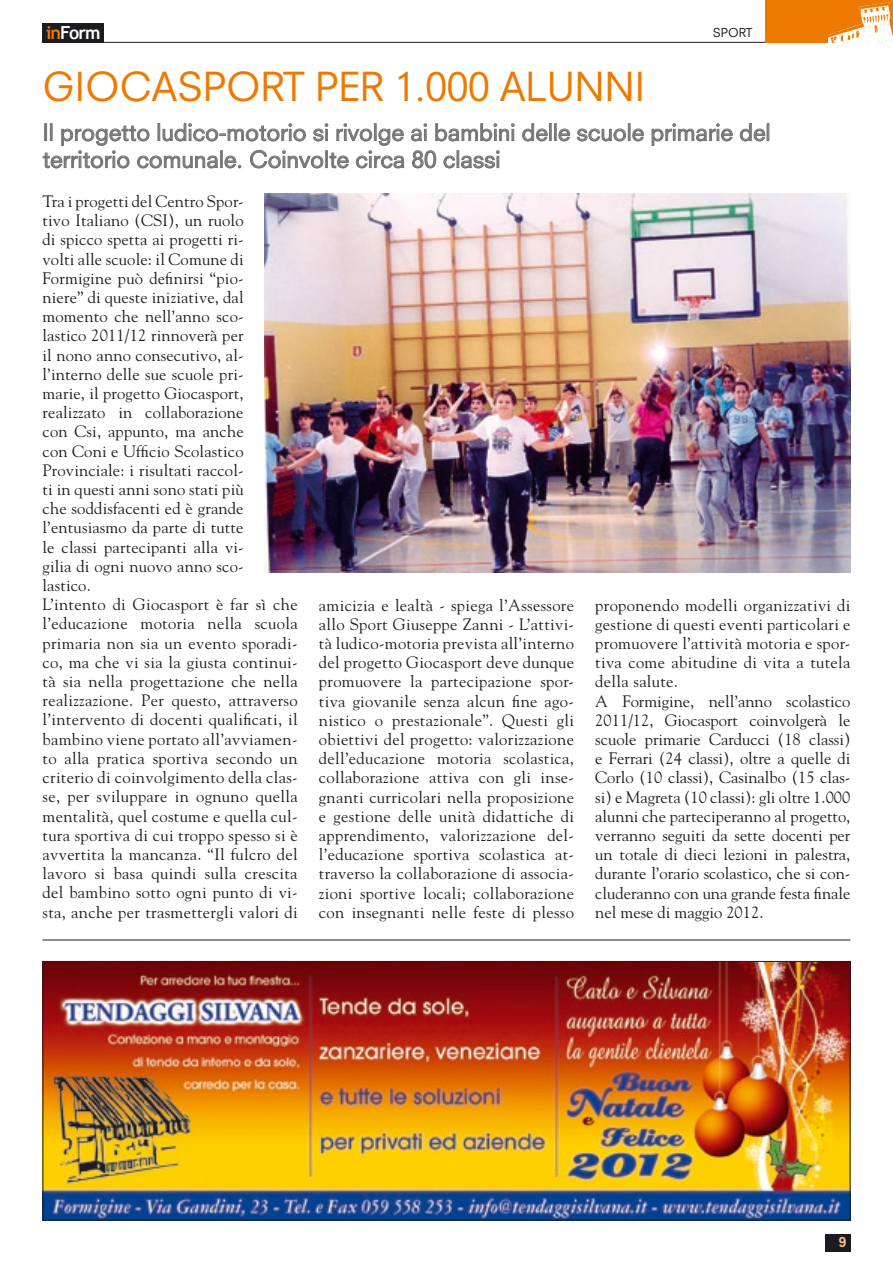
<style>
.page{position:relative;width:893px;height:1263px;background:#fff}
.page>*{position:absolute;margin:0;border:0;box-sizing:border-box;transform-origin:0 0}
.t1{font:39px "Neuzeit S";letter-spacing:-.01em;color:#ee7900}
.t2{font:22.5px/27px "Neuzeit S";color:#757479}
.t3{font:700 18px "Trebuchet MS";letter-spacing:-.05em;color:#fff}
.t4{font:16.5px/19.2px "Goudy";letter-spacing:.01em;color:#1b1c20}
.t5{font:12px "Neuzeit S";color:#1b1c20}
.s1{color:#ee7900}
</style>
<div class="page">
<hr style="left:43px;top:42px;width:723px;height:1px;background:#1b1c20">
<hr style="left:43px;top:940px;width:807px;height:1px;background:#1b1c20">
<div style="left:43px;top:23px;width:61px;height:19px;background:#1b1c20"></div>
<div style="left:765px;top:0;width:128px;height:43px;background:#ee7900"></div>
<div style="left:825px;top:1234px;width:25px;height:17px;background:#1b1c20"></div>
<img style="left:828px;top:2px;width:65px;height:41px">
<img style="left:265px;top:194px;width:585px;height:378px">
<svg style="left:411px;top:123px;width:16px;height:18px"></svg>
<svg style="left:435px;top:123px;width:79px;height:18px"></svg>
<svg style="left:522px;top:123px;width:48px;height:18px"></svg>
<svg style="left:577px;top:123px;width:67px;height:18px"></svg>
<svg style="left:652px;top:123px;width:81px;height:23px"></svg>
<svg style="left:740px;top:123px;width:29px;height:18px"></svg>
<svg style="left:43px;top:123px;width:361px;height:45px"></svg>
<svg style="left:412px;top:150px;width:24px;height:18px"></svg>
<svg style="left:443px;top:150px;width:56px;height:18px"></svg>
<img style="left:45px;top:963px;width:803px;height:255px">
<div style="left:43px;top:961px;width:807px;height:259px;border:1px solid #1b1c20"></div>
<p class="t3" style="left:46px;top:22px;width:56px"><span class="s1">in</span>Form</p>
<p class="t5" style="left:713px;top:26px;width:25px">SPORT</p>
<h1 class="t1" style="left:43px;top:63px;width:28px">GIOC</h1>
<h1 class="t1" style="left:151px;top:63px;width:102px">ASPORT</h1>
<h1 class="t1" style="left:315px;top:63px;width:234px">PER 1.000 ALUNNI</h1>
<h2 class="t2" style="left:43px;top:119px;width:729px">I l progetto ludico-motorio si rivolge ai bambini delle scuole primarie del territorio comunale. Coinvolte circa 80 classi</h2>
<p class="t4" style="left:43px;top:191px;width:257px">Tra i progetti del Centro Spor-<br>tivo Italiano (CSI), un ruolo<br>di spicco spetta ai progetti ri-<br>volti alle scuole: il Comune di<br>Formigine può definirsi “pio-<br>niere” di queste iniziative, dal momento che nell’anno sco-<br>lastico 2011/12 rinnoverà per<br>il nono anno consecutivo, al&shy;l’interno delle sue scuole pri-<br>marie, il progetto Giocasport, realizzato in collaborazione<br>con Csi, appunto, ma anche<br>con Coni e Ufficio Scolastico<br>Provinciale: i risultati raccol-<br>ti in questi anni sono stati più<br>che soddisfacenti ed è grande l’entusiasmo da parte di tutte<br>le classi partecipanti alla vi-<br>gilia di ogni nuovo anno sco-<br>lastico.<br>L’intento di Giocasport è far sì che l’educazione motoria nella scuola primaria non sia un evento sporadi&shy;co, ma che vi sia la giusta continui&shy;tà sia nella progettazione che nella realizzazione. Per questo, attraverso l’intervento di docenti qualificati, il bambino viene portato all’avviamen&shy;to alla pratica sportiva secondo un criterio di coinvolgimento della clas&shy;se, per sviluppare in ognuno quella mentalità, quel costume e quella cul&shy;tura sportiva di cui troppo spesso si è avvertita la mancanza. “Il fulcro del lavoro si basa quindi sulla crescita del bambino sotto ogni punto di vi&shy;sta, anche per trasmettergli valori di</p>
<p class="t4" style="left:319px;top:595px;width:257px;text-align:justify">amicizia e lealtà - spiega l’Assessore allo Sport Giuseppe Zanni - L’attivi&shy;tà ludico-motoria prevista all’interno del progetto Giocasport deve dunque promuovere la partecipazione spor&shy;tiva giovanile senza alcun fine ago&shy;nistico o prestazionale”. Questi gli obiettivi del progetto: valorizzazione dell’educazione motoria scolastica, collaborazione attiva con gli inse&shy;gnanti curricolari nella proposizione e gestione delle unità didattiche di apprendimento, valorizzazione del&shy;l’educazione sportiva scolastica at&shy;traverso la collaborazione di associa&shy;zioni sportive locali; collaborazione con insegnanti nelle feste di plesso</p>
<p class="t4" style="left:595px;top:595px;width:257px">proponendo modelli organizzativi di gestione di questi eventi particolari e promuovere l’attività motoria e spor&shy;tiva come abitudine di vita a tutela della salute.<br>A Formigine, nell’anno scolastico 2011/12, Giocasport coinvolgerà le scuole primarie Carducci (18 classi) e Ferrari (24 classi), oltre a quelle di Corlo (10 classi), Casinalbo (15 clas&shy;si) e Magreta (10 classi): gli oltre 1.000 alunni che parteciperanno al progetto, verranno seguiti da sette docenti per un totale di dieci lezioni in palestra, durante l’orario scolastico, che si con&shy;cluderanno con una grande festa finale nel mese di maggio 2012.</p>
</div>
